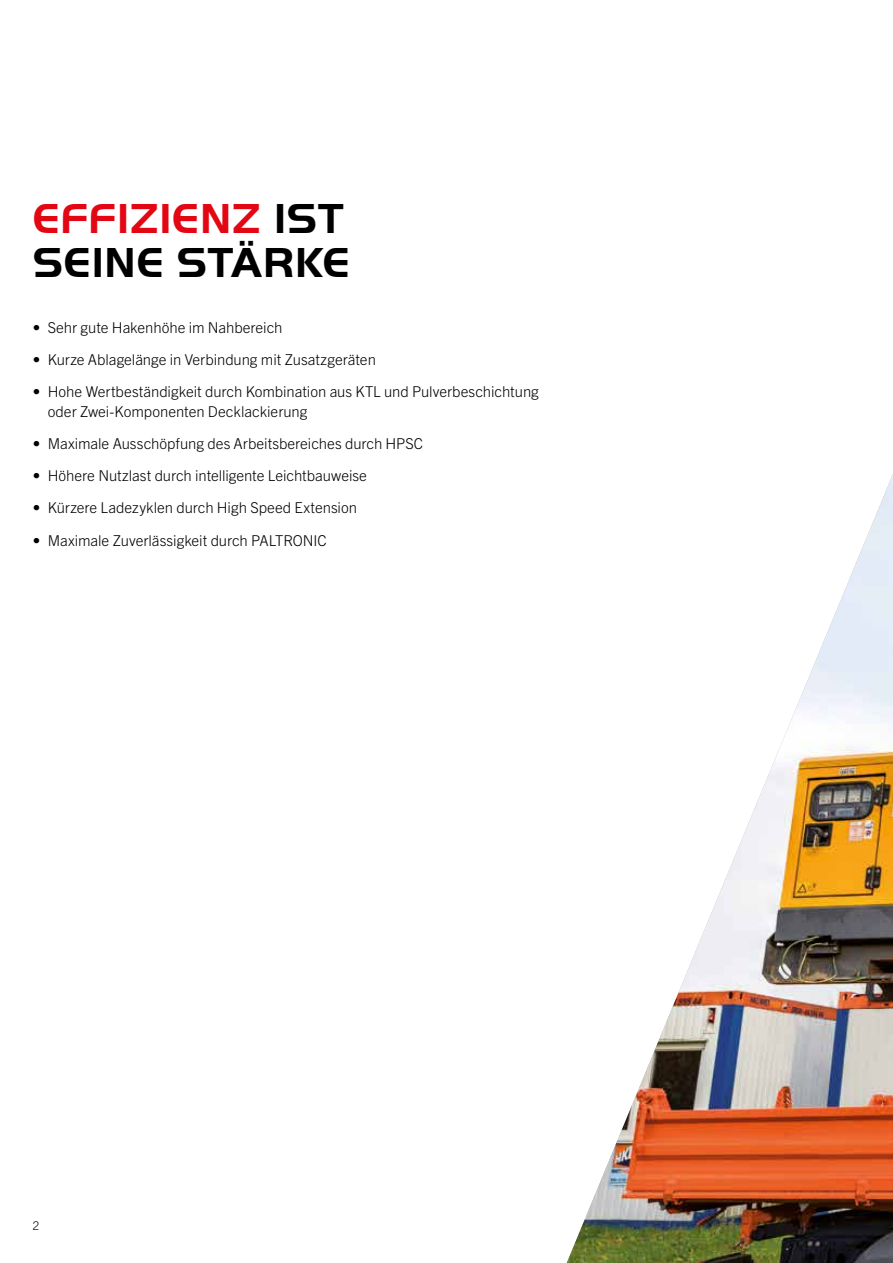
<style>
.page{position:relative;width:893px;height:1263px;background:#fff}
.page>*{position:absolute;margin:0;border:0;box-sizing:border-box;transform-origin:0 0}
.t1{font:700 43.5px/43.5px "Palfinger Handel Gothic";letter-spacing:.02em;color:#000}
.t2{font:300 15px/19.5px "Trade Gothic Next LT Pro";letter-spacing:-.005em;color:#000}
.t3{font:300 12px "Trade Gothic Next LT Pro";color:#000}
.s1{color:#e30613}
</style>
<div class="page">
<img style="left:567px;top:474px;width:326px;height:789px">
<h1 class="t1" style="left:33px;top:197px;width:318px"><span class="s1">EFFIZIENZ</span> IST<br>SEINE STÄRKE</h1>
<p class="t2" style="left:33px;top:316px;width:251px">• Sehr gute Hakenhöhe im Nahbereich</p>
<p class="t2" style="left:33px;top:349px;width:345px">• Kurze Ablagelänge in Verbindung mit Zusatzgeräten</p>
<p class="t2" style="left:48px;top:381px;width:493px;text-indent:-15px">• Hohe Wertbeständigkeit durch Kombination aus KTL und Pulverbeschichtung oder Zwei-Komponenten Decklackierung</p>
<p class="t2" style="left:33px;top:433px;width:392px">• Maximale Ausschöpfung des Arbeitsbereiches durch HPSC</p>
<p class="t2" style="left:33px;top:465px;width:336px">• Höhere Nutzlast durch intelligente Leichtbauweise</p>
<p class="t2" style="left:33px;top:497px;width:326px">• Kürzere Ladezyklen durch High Speed Extension</p>
<p class="t2" style="left:33px;top:529px;width:296px">• Maximale Zuverlässigkeit durch PALTRONIC</p>
<p class="t3" style="left:33px;top:1217px;width:8px">2</p>
</div>
